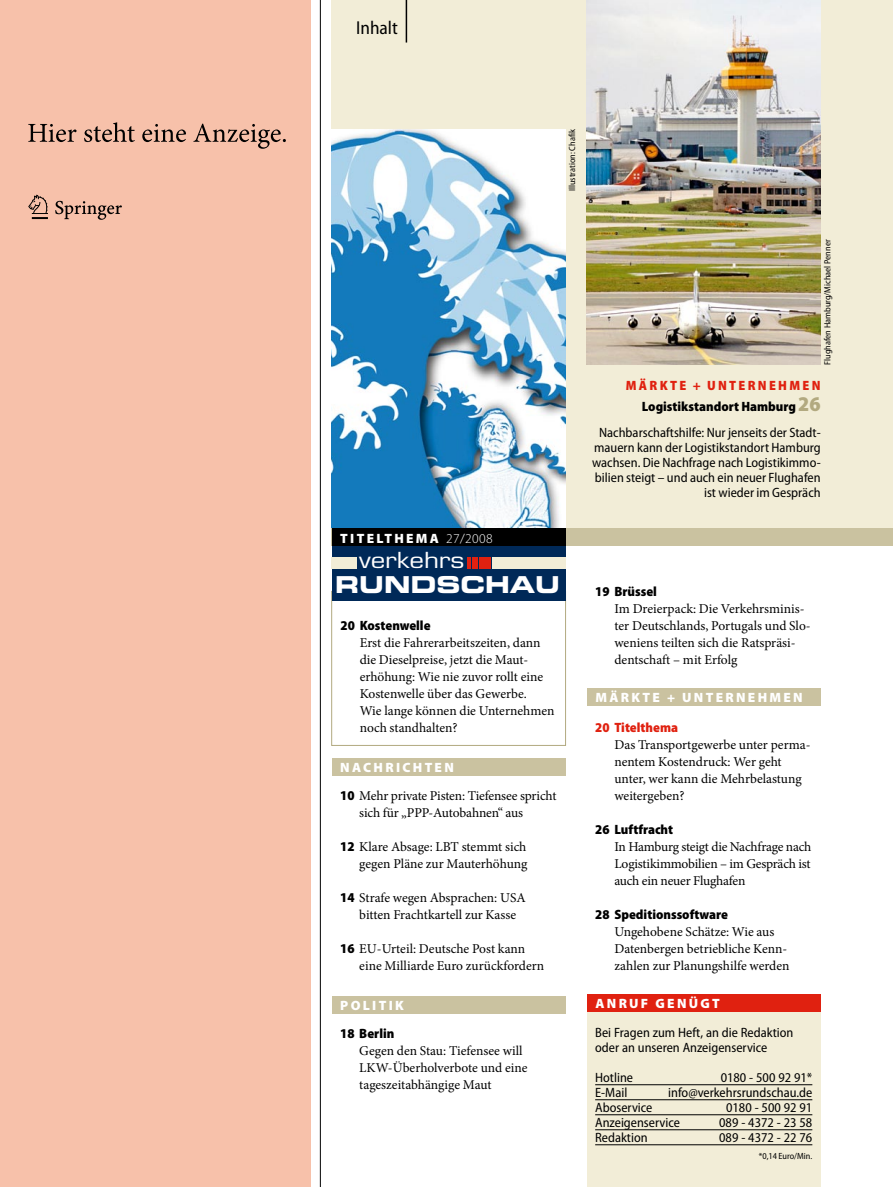
<style>
.page{position:relative;width:893px;height:1187px;background:#fff}
.page>*{position:absolute;margin:0;border:0;box-sizing:border-box;transform-origin:0 0}
.t1{font:23.25px "Eurostile LT Std Bold Ex 2";color:#fff}
.t2{font:21.6px "Eurostile LT Std";color:#fff;scale:1.2 1}
.aaa_rubrik{font:semi-condensed 18.75px "Myriad Pro";color:#000}
.mao_inhalt_grundtext{font:13.5px/17px "Minion Pro";letter-spacing:-.005em;color:#000}
.mac_inhalt_headline{font:13.5px/17px "Minion Pro";letter-spacing:-.005em;color:#000}
.dap_meldung_grundtex{font:semi-condensed 13.5px/15px "Myriad Pro";color:#000}
.cac_kasten_stichzeil{font:semi-condensed 13.5px/15px "Myriad Pro";color:#000;text-align:center}
.cag_kasten_titel_2{font:900 13.5px "Myriad Pro";letter-spacing:.17em;color:#fff}
.mac_inhalt_headline-2{font:900 semi-condensed 13.5px "Myriad Pro";color:#000}
.cac_kasten_stichzeil-2{font:900 semi-condensed 13.5px "Myriad Pro";color:#000}
.cac_kasten_stichzeil-3{font:900 semi-condensed 13.5px "Myriad Pro";letter-spacing:.17em;color:#e02110}
.mac_inhalt_headline-3{font:900 semi-condensed 13.5px "Myriad Pro";color:#e02110}
.bad_bildquelle{font:semi-condensed 9px "Myriad Pro";color:#000}
.s1{font-weight:300}
.s2{font-family:"Myriad Pro";font-weight:900;font-stretch:semi-condensed}
.s3{font-size:21px;color:#b2a980}
</style>
<div class="page">
<div style="left:332px;top:0;width:561px;height:546px;background:#f2edd7"></div>
<img style="left:332px;top:129px;width:234px;height:400px">
<div style="left:332px;top:758px;width:234px;height:17px;background:#cac2a0"></div>
<div style="left:332px;top:996px;width:234px;height:17px;background:#cac2a0"></div>
<div style="left:587px;top:688px;width:234px;height:17px;background:#cac2a0"></div>
<div style="left:332px;top:529px;width:561px;height:17px;background:#cac2a0"></div>
<div style="left:587px;top:994px;width:234px;height:192px;background:#f2edd7"></div>
<div style="left:587px;top:994px;width:234px;height:17px;background:#e02110"></div>
<hr style="left:595px;top:1084px;width:217px;height:1px;background:#000">
<hr style="left:595px;top:1099px;width:217px;height:1px;background:#000">
<hr style="left:595px;top:1114px;width:217px;height:1px;background:#000">
<hr style="left:595px;top:1129px;width:217px;height:1px;background:#000">
<hr style="left:595px;top:1144px;width:217px;height:1px;background:#000">
<img style="left:587px;top:0;width:234px;height:364px">
<div style="left:331px;top:591px;width:235px;height:154px;border:1px solid #b2a980"></div>
<div style="left:332px;top:546px;width:234px;height:54px;background:#002958"></div>
<div style="left:492px;top:556px;width:74px;height:12px;background:#f2edd7"></div>
<div style="left:332px;top:556px;width:25px;height:12px;background:#f2edd7"></div>
<svg style="left:467px;top:557px;width:3px;height:11px"></svg>
<div style="left:472px;top:556px;width:6px;height:12px;background:#e02110"></div>
<div style="left:479px;top:556px;width:12px;height:12px;background:#e02110"></div>
<hr style="left:320px;top:0;width:1px;height:1186px;background:#000">
<hr style="left:406px;top:0;width:1px;height:43px;background:#000">
<div style="left:0;top:0;width:310px;height:1186px;background:#f7c1aa"></div>
<svg style="left:28px;top:122px;width:258px;height:27px"></svg>
<svg style="left:28px;top:195px;width:94px;height:25px"></svg>
<div style="left:332px;top:529px;width:234px;height:17px;background:#000"></div>
<p class="aaa_rubrik" style="left:356px;top:18px;width:43px">Inhalt</p>
<p class="bad_bildquelle" style="left:567px;top:191px;width:64px;rotate:-90deg">Illustration: Chafik</p>
<p class="cag_kasten_titel_2" style="left:340px;top:529px;width:154px">TITELTHEMA <span class="s1">27/2008</span></p>
<p class="t2" style="left:359px;top:547px;width:89px">verkehrs</p>
<p class="t1" style="left:335px;top:568px;width:226px">RUNDSCHAU</p>
<p class="mac_inhalt_headline-2" style="left:341px;top:617px;width:92px">20 Kostenwelle</p>
<p class="mao_inhalt_grundtext" style="left:360px;top:634px;width:196px">Erst die Fahrerarbeitszeiten, dann die Dieselpreise, jetzt die Maut&shy;erhöhung: Wie nie zuvor rollt eine<br>Kostenwelle über das Gewerbe.<br>Wie lange können die Unternehmen noch standhalten?</p>
<p class="cag_kasten_titel_2" style="left:340px;top:758px;width:113px">NACHRICHTEN</p>
<p class="mac_inhalt_headline" style="left:359px;top:787px;width:199px;text-indent:-19px"><span class="s2">10</span> Mehr private Pisten: Tiefensee spricht sich für „PPP-Autobahnen“ aus</p>
<p class="mac_inhalt_headline" style="left:340px;top:838px;width:189px;text-align:right"><span class="s2">12</span> Klare Absage: LBT stemmt sich gegen Pläne zur Mauterhöhung</p>
<p class="mac_inhalt_headline" style="left:359px;top:889px;width:168px;text-indent:-19px"><span class="s2">14</span> Strafe wegen Absprachen: USA bitten Frachtkartell zur Kasse</p>
<p class="mac_inhalt_headline" style="left:359px;top:940px;width:186px;text-indent:-19px"><span class="s2">16</span> EU-Urteil: Deutsche Post kann eine Milliarde Euro zurückfordern</p>
<p class="cag_kasten_titel_2" style="left:340px;top:996px;width:65px">POLITIK</p>
<p class="mac_inhalt_headline-2" style="left:340px;top:1025px;width:56px">18 Berlin</p>
<p class="mao_inhalt_grundtext" style="left:359px;top:1042px;width:170px">Gegen den Stau: Tiefensee will<br>LKW-Überholverbote und eine tageszeitabhängige Maut</p>
<p class="bad_bildquelle" style="left:822px;top:364px;width:127px;rotate:-90deg">Flughafen Hamburg/Michael Penner</p>
<p class="cac_kasten_stichzeil-3" style="left:626px;top:377px;width:196px">Märkt e + Unt ernehmen</p>
<p class="cac_kasten_stichzeil-2" style="left:642px;top:399px;width:180px">Logistikstandort Hamburg <span class="s3">26</span></p>
<p class="cac_kasten_stichzeil" style="left:592px;top:425px;width:230px">Nachbarschaftshilfe: Nur jenseits der Stadt&shy;mauern kann der Logistikstandort Hamburg wachsen. Die Nachfrage nach Logistikimmo&shy;bilien steigt – und auch ein neuer Flughafen</p>
<p class="cac_kasten_stichzeil" style="left:704px;top:485px;width:118px">ist wieder im Gespräch</p>
<p class="mac_inhalt_headline-2" style="left:595px;top:583px;width:63px">19 Brüssel</p>
<p class="mao_inhalt_grundtext" style="left:614px;top:600px;width:198px">Im Dreierpack: Die Verkehrsminis&shy;ter Deutschlands, Portugals und Slo&shy;weniens teilten sich die Ratspräsi&shy;dentschaft – mit Erfolg</p>
<p class="cag_kasten_titel_2" style="left:595px;top:688px;width:207px">MÄRKTE + UN TERN EHMEN</p>
<p class="mac_inhalt_headline-3" style="left:595px;top:719px;width:84px">20 Titelthema</p>
<p class="mao_inhalt_grundtext" style="left:614px;top:736px;width:198px">Das Transportgewerbe unter perma&shy;nentem Kostendruck: Wer geht unter, wer kann die Mehrbelastung weitergeben?</p>
<p class="mac_inhalt_headline-2" style="left:595px;top:821px;width:79px">26 Luftfracht</p>
<p class="mao_inhalt_grundtext" style="left:614px;top:838px;width:198px;text-align:justify">In Hamburg steigt die Nachfrage nach Logistikimmobilien – im Gespräch ist auch ein neuer Flughafen</p>
<p class="mac_inhalt_headline-2" style="left:595px;top:906px;width:134px">28 Speditionssoftware</p>
<p class="mao_inhalt_grundtext" style="left:614px;top:923px;width:177px">Ungehobene Schätze: Wie aus<br>Datenbergen betriebliche Kenn&shy;zahlen zur Planungshilfe werden</p>
<p class="cag_kasten_titel_2" style="left:595px;top:994px;width:126px">AN RUF GEN ÜGT</p>
<p class="dap_meldung_grundtex" style="left:595px;top:1024px;width:200px">Bei Fragen zum Heft, an die Redaktion oder an unseren Anzeigenservice</p>
<p class="dap_meldung_grundtex" style="left:595px;top:1069px;width:39px">Hotline</p>
<p class="dap_meldung_grundtex" style="left:721px;top:1069px;width:93px">0180 - 500 92 91*</p>
<p class="dap_meldung_grundtex" style="left:595px;top:1084px;width:34px">E-Mail</p>
<p class="dap_meldung_grundtex" style="left:668px;top:1084px;width:146px">info@verkehrsrundschau.de</p>
<p class="dap_meldung_grundtex" style="left:595px;top:1099px;width:59px">Aboservice</p>
<p class="dap_meldung_grundtex" style="left:726px;top:1099px;width:88px">0180 - 500 92 91</p>
<p class="dap_meldung_grundtex" style="left:595px;top:1114px;width:86px">Anzeigenservice</p>
<p class="dap_meldung_grundtex" style="left:719px;top:1114px;width:95px">089 - 4372 - 23 58</p>
<p class="dap_meldung_grundtex" style="left:595px;top:1129px;width:54px">Redaktion</p>
<p class="dap_meldung_grundtex" style="left:719px;top:1129px;width:95px">089 - 4372 - 22 76</p>
<p class="bad_bildquelle" style="left:759px;top:1150px;width:55px">*0,14 Euro/Min.</p>
</div>
